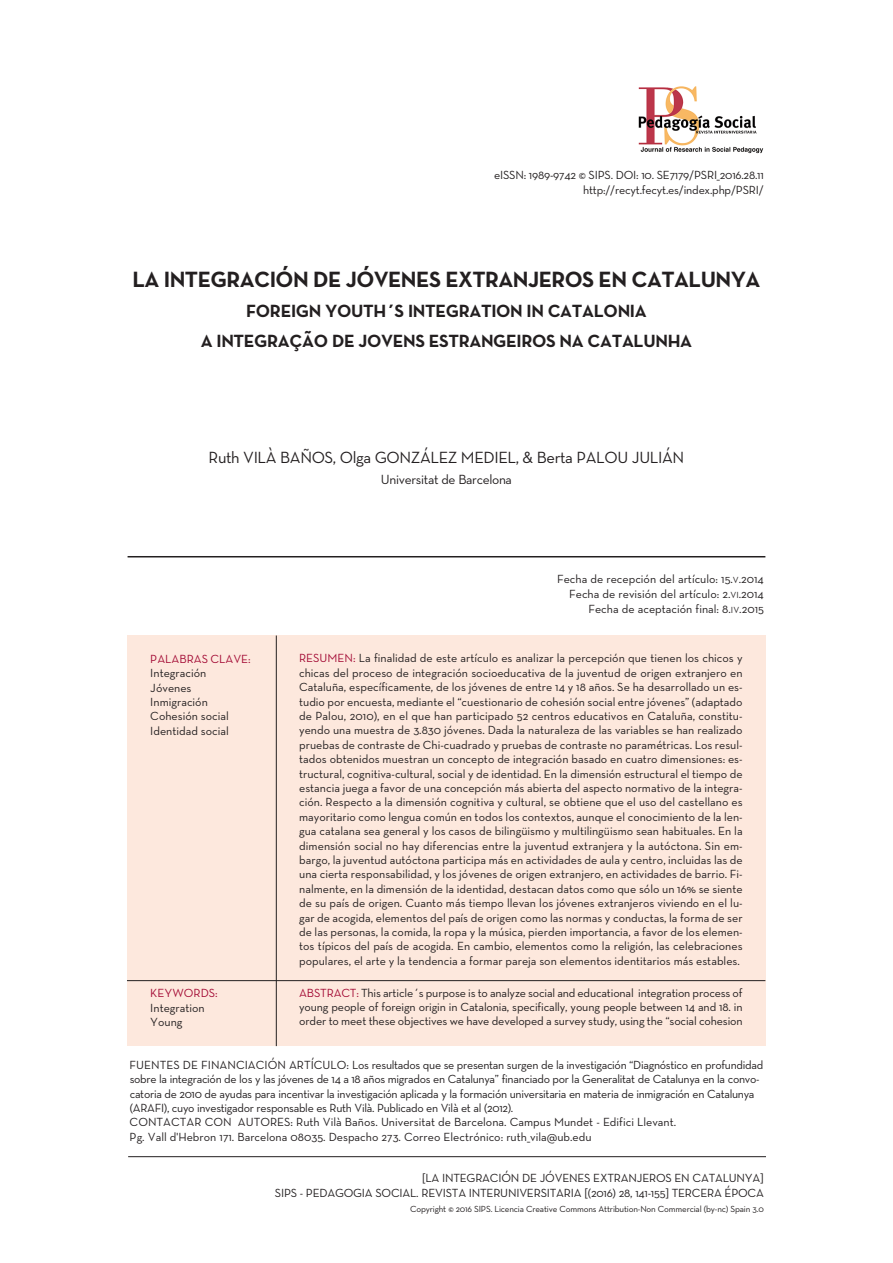
<style>
.page{position:relative;width:893px;height:1263px;background:#fff}
.page>*{position:absolute;margin:0;border:0;box-sizing:border-box;transform-origin:0 0}
.t1{font:700 22.5px "Neutra Text";letter-spacing:-.025em;color:#231f20}
.t2{font:700 18px/30px "Neutra Text";letter-spacing:-.02em;color:#231f20;text-align:center}
.t3{font:16.5px "Neutra Text";letter-spacing:-.025em;color:#231f20}
.t4{font:13.5px "Neutra Text";letter-spacing:-.025em;color:#231f20}
.t5{font:12px/14.4px "Neutra Text";letter-spacing:-.02em;color:#231f20;text-align:right}
.t6{font:12px/14.4px "Neutra Text";color:#231f20}
.t7{font:12px "Neutra Text";color:#a30a34}
.t8{font:9px "Neutra Text";letter-spacing:-.02em;color:#231f20}
.s1{font-size:9px}
.s2{color:#a30a34}
</style>
<div class="page">
<hr style="left:128px;top:1156px;width:638px;height:1px;background:#231f20">
<hr style="left:128px;top:556px;width:637px;height:1px;background:#231f20">
<img style="left:638px;top:86px;width:126px;height:68px">
<div style="left:128px;top:635px;width:148px;height:411px;background:#fde8dd"></div>
<div style="left:276px;top:635px;width:489px;height:411px;background:#fde8dd"></div>
<hr style="left:276px;top:635px;width:1px;height:411px;background:#231f20">
<hr style="left:127px;top:980px;width:638px;height:1px;background:#231f20">
<p class="t5" style="left:494px;top:167px;width:271px;line-height:15px">eISSN: 1989-9742 © SIPS. DOI: 10. SE7179/PSRI_2016.28.11 http://recyt.fecyt.es/index.php/PSRI/</p>
<h1 class="t1" style="left:132px;top:266px;width:629px">LA INTEGRACIÓN DE JÓVENES EXTRANJEROS EN CATALUNYA</h1>
<h2 class="t2" style="left:201px;top:296px;width:493px">FOREIGN YOUTH´S INTEGRATION IN CATALONIA<br>A INTEGRAÇÃO DE JOVENS ESTRANGEIROS NA CATALUNHA</h2>
<h3 class="t3" style="left:209px;top:447px;width:477px">Ruth VILÀ BAÑOS, Olga GONZÁLEZ MEDIEL, &amp; Berta PALOU JULIÁN</h3>
<p class="t4" style="left:381px;top:471px;width:133px">Universitat de Barcelona</p>
<p class="t6" style="left:557px;top:572px;width:208px;line-height:15px;text-align:right">Fecha de recepción del artículo: 15.<span class="s1">V</span>.2014<br>Fecha de revisión del artículo: 2.<span class="s1">VI</span>.2014<br>Fecha de aceptación final: 8.<span class="s1">IV</span>.2015</p>
<p class="t5" style="left:299px;top:651px;width:445px;text-align:justify"><span class="s2">RESUMEN:</span> La finalidad de este artículo es analizar la percepción que tienen los chicos y chicas del proceso de integración socioeducativa de la juventud de origen extranjero en Cataluña, específicamente, de los jóvenes de entre 14 y 18 años. Se ha desarrollado un es&shy;tudio por encuesta, mediante el “cuestionario de cohesión social entre jóvenes” (adaptado de Palou, 2010), en el que han participado 52 centros educativos en Cataluña, constitu&shy;yendo una muestra de 3.830 jóvenes. Dada la naturaleza de las variables se han realizado pruebas de contraste de Chi-cuadrado y pruebas de contraste no paramétricas. Los resul&shy;tados obtenidos muestran un concepto de integración basado en cuatro dimensiones: es&shy;tructural, cognitiva-cultural, social y de identidad. En la dimensión estructural el tiempo de estancia juega a favor de una concepción más abierta del aspecto normativo de la integra&shy;ción. Respecto a la dimensión cognitiva y cultural, se obtiene que el uso del castellano es mayoritario como lengua común en todos los contextos, aunque el conocimiento de la len&shy;gua catalana sea general y los casos de bilingüismo y multilingüismo sean habituales. En la dimensión social no hay diferencias entre la juventud extranjera y la autóctona. Sin em&shy;bargo, la juventud autóctona participa más en actividades de aula y centro, incluidas las de una cierta responsabilidad, y los jóvenes de origen extranjero, en actividades de barrio. Fi&shy;nalmente, en la dimensión de la identidad, destacan datos como que sólo un 16% se siente de su país de origen. Cuanto más tiempo llevan los jóvenes extranjeros viviendo en el lu&shy;gar de acogida, elementos del país de origen como las normas y conductas, la forma de ser de las personas, la comida, la ropa y la música, pierden importancia, a favor de los elemen&shy;tos típicos del país de acogida. En cambio, elementos como la religión, las celebraciones populares, el arte y la tendencia a formar pareja son elementos identitarios más estables.</p>
<p class="t5" style="left:299px;top:985px;width:445px;text-align:justify"><span class="s2">ABSTRACT:</span> This article´s purpose is to analyze social and educational integration process of young people of foreign origin in Catalonia, specifically, young people between 14 and 18. in order to meet these objectives we have developed a survey study, using the “social cohesion</p>
<p class="t5" style="left:130px;top:1057px;width:635px;text-align:left">FUENTES DE FINANCIACIÓN ARTÍCULO: Los resultados que se presentan surgen de la investigación “Diagnóstico en profundidad sobre la integración de los y las jóvenes de 14 a 18 años migrados en Catalunya” financiado por la Generalitat de Catalunya en la convo&shy;catoria de 2010 de ayudas para incentivar la investigación aplicada y la formación universitaria en materia de inmigración en Catalunya (ARAFI), cuyo investigador responsable es Ruth Vilà. Publicado en Vilà et al (2012).<br>CONTACTAR CON AUTORES: Ruth Vilà Baños. Universitat de Barcelona. Campus Mundet - Edifici Llevant.<br>Pg. Vall d'Hebron 171. Barcelona 08035. Despacho 273. Correo Electrónico: ruth_vila@ub.edu</p>
<p class="t7" style="left:150px;top:652px;width:102px">PALABRAS CLAVE:</p>
<p class="t6" style="left:150px;top:666px;width:80px">Integración<br>Jóvenes<br>Inmigración<br>Cohesión social<br>Identidad social</p>
<p class="t7" style="left:150px;top:986px;width:69px">KEYWORDS:</p>
<p class="t6" style="left:150px;top:1000px;width:56px">Integration<br>Young</p>
<p class="t5" style="left:275px;top:1170px;width:491px;line-height:15px">[LA INTEGRACIÓN DE JÓVENES EXTRANJEROS EN CATALUNYA]<br>SIPS - PEDAGOGIA SOCIAL. REVISTA INTERUNIVERSITARIA [(2016) 28, 141-155] TERCERA ÉPOCA</p>
<p class="t8" style="left:410px;top:1203px;width:355px">Copyright © 2016 SIPS. Licencia Creative Commons Attribution-Non Commercial (by-nc) Spain 3.0</p>
</div>
